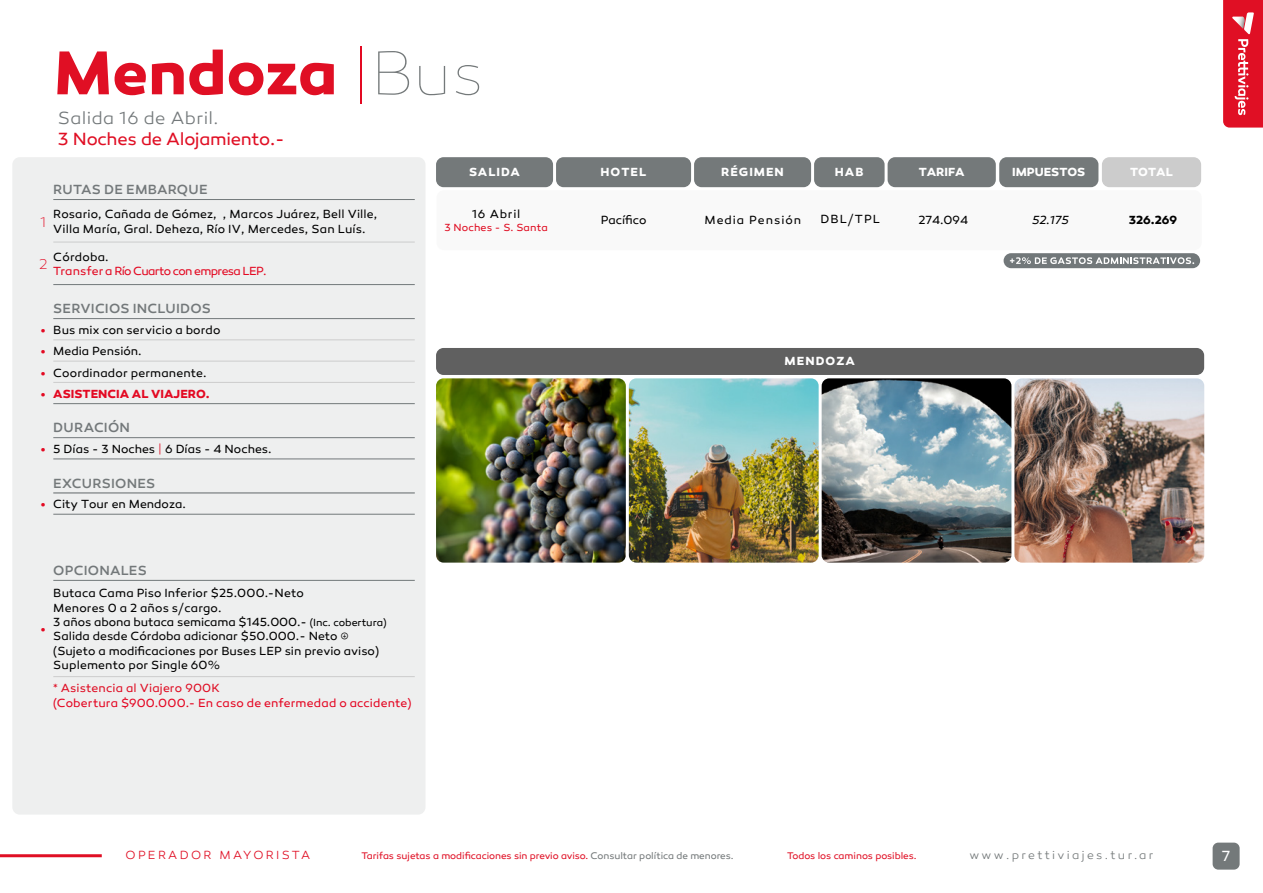
<style>
.page{position:relative;width:1263px;height:893px;background:#fff}
.page>*{position:absolute;margin:0;border:0;box-sizing:border-box;transform-origin:0 0}
.t1{font:700 63px "Canaro";color:#e00f24}
.t2{font:18px "Canaro";letter-spacing:-.015em;color:#e00f24}
.t3{font:300 18px "Canaro";letter-spacing:.02em;color:#73787a}
.t4{font:15px "Canaro";color:#fff}
.t5{font:200 14.4px "Canaro";color:#e30922}
.t6{font:14.4px "Canaro";color:#e30922}
.t7{font:500 13.5px "Canaro";letter-spacing:.015em;color:#73787a}
.t8{font:500 13.5px "Canaro";letter-spacing:.015em;color:#74797a}
.t9{font:12px/14.4px "Canaro";letter-spacing:.01em;color:#000}
.t10{font:12px "Canaro";letter-spacing:.015em;color:#e40521}
.t11{font:700 12px "Canaro";letter-spacing:.085em;color:#fff}
.t12{font:12px "Canaro";letter-spacing:-.055em;color:#e30922}
.t13{font:12px "Canaro";letter-spacing:.01em;color:#df0f25}
.t14{font:300 12px "Canaro";letter-spacing:.195em;color:#74797a}
.t15{font:700 12px "Canaro";color:#e30922}
.t16{font:300 12px "Canaro";letter-spacing:.195em;color:#e00f24}
.t17{font:12px "Canaro";letter-spacing:.085em;color:#000}
.t18{font:700 12px "Canaro";color:#fff}
.t19{font:700 12px "Canaro";color:#000}
.t20{font:italic 12px "Canaro";color:#000}
.t21{font:10.5px "Canaro";letter-spacing:.01em;color:#e00f24}
.t22{font:9.75px "Canaro";letter-spacing:-.005em;color:#e00f24}
.s1{font-weight:100;color:#e30922}
.s2{font-weight:100;color:#74797a}
.s3{font-size:14.4px;color:#e30922}
.s4{font-weight:400;font-size:14.4px}
.s5{font-weight:300;color:#df0f25}
.s6{font-size:10.5px}
.s7{color:#74797a}
</style>
<div class="page">
<div style="left:12px;top:157px;width:413px;height:658px;background:#eeefef;border-radius:7px"></div>
<hr style="left:0;top:854px;width:102px;height:3px;background:#e00f24">
<svg style="left:1223px;top:0;width:40px;height:128px;background:#e32b3d"></svg>
<hr style="left:53px;top:242px;width:362px;height:1px;background:#ccc">
<hr style="left:53px;top:340px;width:362px;height:1px;background:#ccc">
<hr style="left:53px;top:361px;width:362px;height:1px;background:#ccc">
<hr style="left:53px;top:382px;width:362px;height:1px;background:#ccc">
<hr style="left:53px;top:199px;width:362px;height:1px;background:#72787a">
<hr style="left:53px;top:284px;width:362px;height:1px;background:#72787a">
<hr style="left:53px;top:318px;width:362px;height:1px;background:#72787a">
<hr style="left:53px;top:403px;width:362px;height:1px;background:#72787a">
<hr style="left:53px;top:459px;width:362px;height:1px;background:#72787a">
<hr style="left:53px;top:437px;width:362px;height:1px;background:#72787a">
<hr style="left:53px;top:514px;width:362px;height:1px;background:#72787a">
<hr style="left:53px;top:676px;width:362px;height:1px;background:#ccc">
<hr style="left:53px;top:580px;width:362px;height:1px;background:#72787a">
<hr style="left:53px;top:493px;width:362px;height:1px;background:#72787a">
<div style="left:1212px;top:843px;width:27px;height:27px;background:#74797a;border-radius:6px"></div>
<div style="left:436px;top:348px;width:768px;height:27px;background:#606060;border-radius:8px"></div>
<img style="left:436px;top:378px;width:190px;height:185px">
<img style="left:629px;top:378px;width:190px;height:185px">
<img style="left:822px;top:378px;width:189px;height:185px">
<img style="left:1014px;top:378px;width:190px;height:185px">
<div style="left:436px;top:157px;width:117px;height:30px;background:#74797a;border-radius:8px"></div>
<div style="left:556px;top:157px;width:135px;height:30px;background:#74797a;border-radius:8px"></div>
<div style="left:694px;top:157px;width:117px;height:30px;background:#74797a;border-radius:8px"></div>
<div style="left:814px;top:157px;width:70px;height:30px;background:#74797a;border-radius:8px"></div>
<div style="left:887px;top:157px;width:109px;height:30px;background:#74797a;border-radius:8px"></div>
<div style="left:999px;top:157px;width:99px;height:30px;background:#74797a;border-radius:8px"></div>
<div style="left:1102px;top:157px;width:99px;height:30px;background:#ccc;border-radius:8px"></div>
<div style="left:1003px;top:253px;width:197px;height:15px;background:#72787a;border-radius:8px"></div>
<svg style="left:1010px;top:257px;width:184px;height:7px"></svg>
<div style="left:437px;top:190px;width:765px;height:60px;background:#f9f9f9;border-radius:8px"></div>
<h1 class="t1" style="left:54px;top:34px;width:431px">Mendoza <span class="s1">|</span><span class="s2">Bus</span></h1>
<h2 class="t3" style="left:58px;top:108px;width:162px">Salida 16 de Abril.</h2>
<h2 class="t2" style="left:58px;top:129px;width:228px">3 Noches de Alojamiento.-</h2>
<p class="t7" style="left:53px;top:182px;width:156px">RUTAS DE EMBARQUE</p>
<p class="t11" style="left:469px;top:165px;width:53px">SALIDA</p>
<p class="t11" style="left:600px;top:165px;width:47px">HOTEL</p>
<p class="t11" style="left:721px;top:165px;width:64px">RÉGIMEN</p>
<p class="t11" style="left:835px;top:165px;width:30px">HAB</p>
<p class="t11" style="left:919px;top:165px;width:47px">TARIFA</p>
<p class="t18" style="left:1012px;top:165px;width:75px">IMPUESTOS</p>
<p class="t11" style="left:1130px;top:165px;width:44px">TOTAL</p>
<p class="t9" style="left:472px;top:207px;width:50px">16 Abril</p>
<p class="t21" style="left:445px;top:221px;width:105px">3 Noches - S. Santa</p>
<p class="t5" style="left:40px;top:213px;width:7px">1</p>
<p class="t9" style="left:53px;top:207px;width:325px">Rosario, Cañada de Gómez, , Marcos Juárez, Bell Ville,<br>Villa María, Gral. Deheza, Río IV, Mercedes, San Luís.</p>
<p class="t5" style="left:39px;top:256px;width:10px">2</p>
<p class="t9" style="left:601px;top:213px;width:47px">Pacífico</p>
<p class="t17" style="left:704px;top:213px;width:98px">Media Pensión</p>
<p class="t9" style="left:820px;top:212px;width:61px">DBL/TPL</p>
<p class="t9" style="left:918px;top:213px;width:51px">274.094</p>
<p class="t20" style="left:1032px;top:213px;width:38px">52.175</p>
<p class="t19" style="left:1129px;top:213px;width:50px">326.269</p>
<p class="t9" style="left:53px;top:250px;width:57px">Córdoba.</p>
<p class="t12" style="left:53px;top:264px;width:215px">Transfer a Río Cuarto con empresa LEP.</p>
<p class="t7" style="left:53px;top:301px;width:159px">SERVICIOS INCLUIDOS</p>
<p class="t9" style="left:41px;top:323px;width:181px"><span class="s3">•</span> Bus mix con servicio a bordo</p>
<p class="t9" style="left:41px;top:365px;width:167px"><span class="s3">•</span> Coordinador permanente.</p>
<p class="t15" style="left:41px;top:386px;width:170px"><span class="s4">•</span> ASISTENCIA AL VIAJERO.</p>
<p class="t9" style="left:41px;top:344px;width:102px"><span class="s3">•</span> Media Pensión.</p>
<p class="t11" style="left:784px;top:354px;width:72px">MENDOZA</p>
<p class="t7" style="left:53px;top:420px;width:78px">DURACIÓN</p>
<p class="t9" style="left:41px;top:442px;width:232px"><span class="s3">•</span> 5 Días - 3 Noches <span class="s5">|</span> 6 Días - 4 Noches.</p>
<p class="t8" style="left:53px;top:475px;width:104px">EXCURSIONES</p>
<p class="t9" style="left:41px;top:497px;width:146px"><span class="s3">•</span> City Tour en Mendoza.</p>
<p class="t6" style="left:41px;top:621px;width:6px">•</p>
<p class="t7" style="left:53px;top:562px;width:95px">OPCIONALES</p>
<p class="t9" style="left:53px;top:586px;width:335px">Butaca Cama Piso Inferior $25.000.-Neto<br>Menores 0 a 2 años s/cargo.<br>3 años abona butaca semicama $145.000.- <span class="s6">(Inc. cobertura)<br></span>Salida desde Córdoba adicionar $50.000.- Neto ↓ (Sujeto a modificaciones por Buses LEP sin previo aviso)<br>Suplemento por Single 60%</p>
<p class="t13" style="left:53px;top:681px;width:168px">* Asistencia al Viajero 900K</p>
<p class="t10" style="left:53px;top:695px;width:360px">(Cobertura $900.000.- En caso de enfermedad o accidente)</p>
<p class="t16" style="left:126px;top:848px;width:186px">OPERADOR MAYORISTA</p>
<p class="t22" style="left:362px;top:849px;width:374px">Tarifas sujetas a modificaciones sin previo aviso. <span class="s7">Consultar política de menores.</span></p>
<p class="t22" style="left:787px;top:849px;width:131px">Todos los caminos posibles.</p>
<p class="t14" style="left:969px;top:848px;width:186px">www.prettiviajes.tur.ar</p>
<p class="t4" style="left:1222px;top:847px;width:10px">7</p>
</div>
